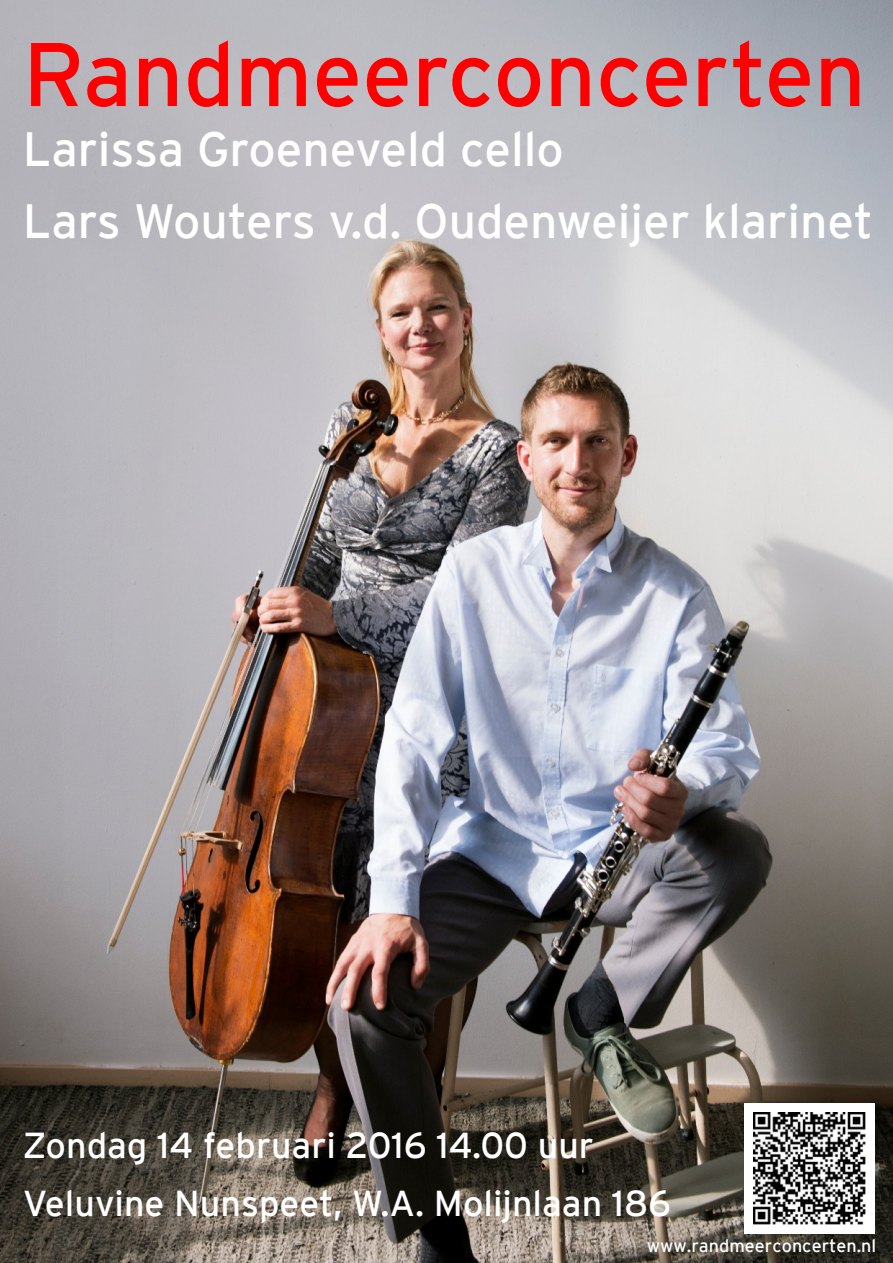
<style>
.page{position:relative;width:893px;height:1263px;background:#fff}
.page>*{position:absolute;margin:0;border:0;box-sizing:border-box;transform-origin:0 0}
.t1{font:90px "Interstate";color:#f00}
.t2{font:48px/72.3px "Interstate";color:#fff}
.t3{font:36px/58.1px "Interstate";color:#fff}
.t4{font:18px "Interstate";color:#fff}
</style>
<div class="page">
<img style="left:0;top:0;width:893px;height:1263px">
<div style="left:744px;top:1103px;width:131px;height:130px;background:#fff"></div>
<img style="left:754px;top:1112px;width:111px;height:112px">
<h1 class="t1" style="left:23px;top:24px;width:844px">Randmeerconcerten</h1>
<h2 class="t2" style="left:23px;top:113px;width:852px">Larissa Groeneveld cello<br>Lars Wouters v.d. Oudenweijer klarinet</h2>
<p class="t3" style="left:23px;top:1116px;width:650px">Zondag 14 februari 2016 14.00 uur<br>Veluvine Nunspeet, W.A. Molijnlaan 186</p>
<p class="t4" style="left:647px;top:1236px;width:231px">www.randmeerconcerten.nl</p>
</div>
